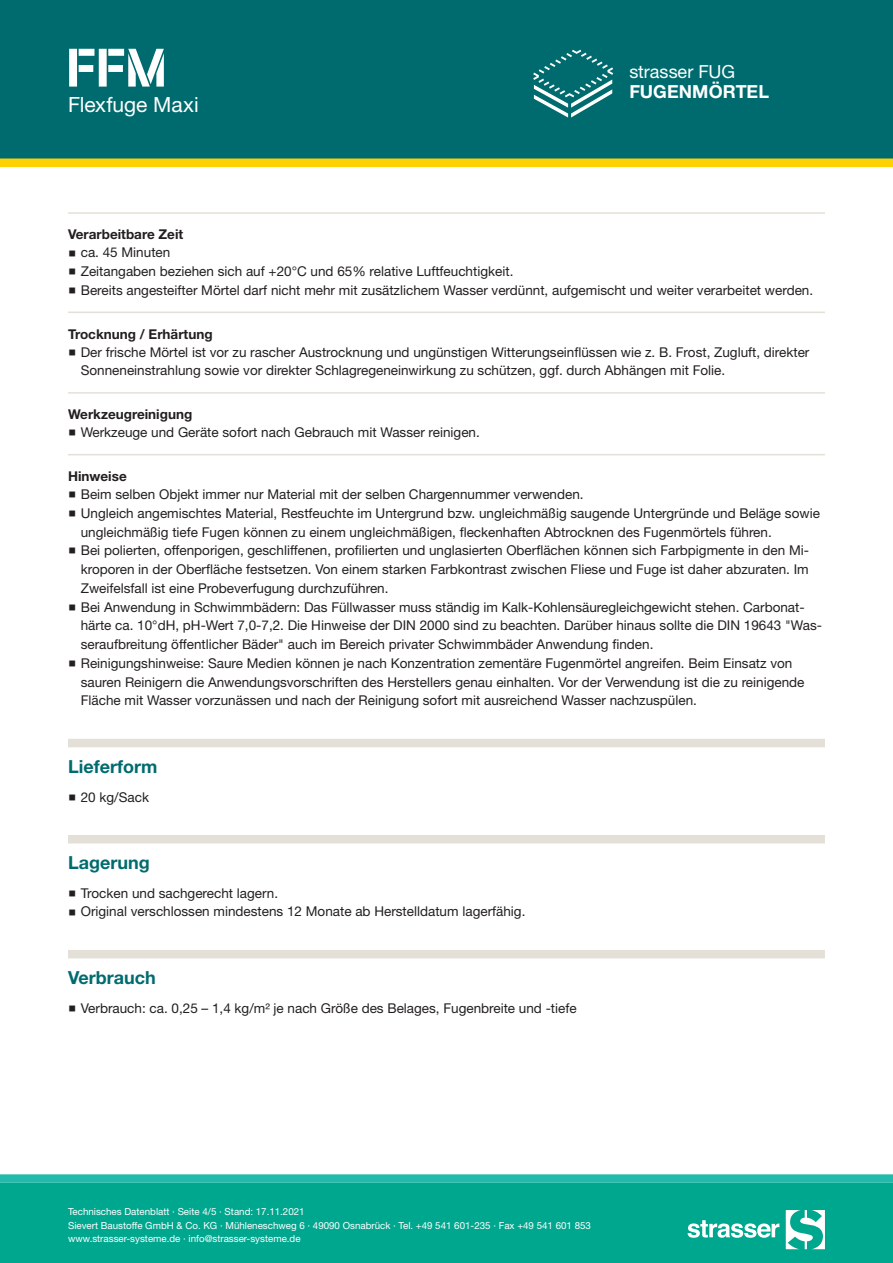
<style>
.page{position:relative;width:893px;height:1263px;background:#fff}
.page>*{position:absolute;margin:0;border:0;box-sizing:border-box;transform-origin:0 0}
.CB_AF_STR_Produkt_ku{font:700 54px "Standard CT Stencil";color:#fff}
.CB_AF_STR_Produkt_la{font:21px "Helvetica Neue LT Std";letter-spacing:-.005em;color:#fff}
.CB_AF_STR_Ueberschri{font:700 18px "Helvetica Neue LT Std";color:#006b6e}
.CB_AF_STR_Produktgru{font:18px "Helvetica Neue LT Std";color:#fff}
.CB_AF_STR_Produktgru-2{font:700 18px "Helvetica Neue LT Std";letter-spacing:.005em;color:#fff}
.t1{font:13.5px/18.8px "Helvetica Neue LT Std";color:#231f20}
.CB_AF_STR_Unterueber{font:700 13.5px "Helvetica Neue LT Std";color:#231f20}
.t2{font:9.75px/13.5px "Helvetica Neue LT Std";color:#fff}
</style>
<div class="page">
<div style="left:0;top:0;width:893px;height:159px;background:#006b6e"></div>
<div style="left:0;top:159px;width:893px;height:8px;background:#fed105"></div>
<svg style="left:533px;top:50px;width:80px;height:68px"></svg>
<div style="left:0;top:1174px;width:893px;height:9px;background:#22bbab"></div>
<div style="left:0;top:1183px;width:893px;height:80px;background:#00a78f"></div>
<svg style="left:688px;top:1220px;width:91px;height:18px"></svg>
<svg style="left:786px;top:1210px;width:39px;height:39px"></svg>
<hr style="left:68px;top:212px;width:757px;height:2px;background:#e5e0d7">
<hr style="left:68px;top:312px;width:757px;height:1px;background:#e5e0d7">
<hr style="left:68px;top:392px;width:757px;height:2px;background:#e5e0d7">
<hr style="left:68px;top:454px;width:757px;height:1px;background:#e5e0d7">
<div style="left:68px;top:739px;width:757px;height:8px;background:#e5e0d7"></div>
<div style="left:68px;top:835px;width:757px;height:8px;background:#e5e0d7"></div>
<div style="left:68px;top:950px;width:757px;height:8px;background:#e5e0d7"></div>
<p class="CB_AF_STR_Produkt_ku" style="left:66px;top:34px;width:103px">FFM</p>
<p class="CB_AF_STR_Produkt_la" style="left:68px;top:92px;width:132px">Flexfuge Maxi</p>
<p class="CB_AF_STR_Produktgru" style="left:629px;top:61px;width:107px">strasser FUG</p>
<p class="CB_AF_STR_Produktgru-2" style="left:629px;top:81px;width:141px">FUGENMÖRTEL</p>
<p class="CB_AF_STR_Unterueber" style="left:68px;top:226px;width:117px">Verarbeitbare Zeit</p>
<p class="t1" style="left:81px;top:243px;width:91px">ca. 45 Minuten</p>
<p class="t1" style="left:81px;top:262px;width:434px">Zeitangaben beziehen sich auf +20°C und 65% relative Luftfeuchtigkeit.</p>
<p class="t1" style="left:81px;top:281px;width:734px">Bereits angesteifter Mörtel darf nicht mehr mit zusätzlichem Wasser verdünnt, aufgemischt und weiter verarbeitet werden.</p>
<p class="CB_AF_STR_Unterueber" style="left:68px;top:325px;width:146px">Trocknung / Erhärtung</p>
<p class="t1" style="left:81px;top:342px;width:730px">Der frische Mörtel ist vor zu rascher Austrocknung und ungünstigen Witterungseinflüssen wie z. B. Frost, Zugluft, direkter<br>Sonneneinstrahlung sowie vor direkter Schlagregeneinwirkung zu schützen, ggf. durch Abhängen mit Folie.</p>
<p class="CB_AF_STR_Unterueber" style="left:68px;top:406px;width:126px">Werkzeugreinigung</p>
<p class="t1" style="left:81px;top:423px;width:401px">Werkzeuge und Geräte sofort nach Gebrauch mit Wasser reinigen.</p>
<p class="CB_AF_STR_Unterueber" style="left:68px;top:468px;width:60px">Hinweise</p>
<p class="t1" style="left:81px;top:485px;width:504px">Beim selben Objekt immer nur Material mit der selben Chargennummer verwenden.</p>
<p class="t1" style="left:81px;top:503px;width:741px">Ungleich angemischtes Material, Restfeuchte im Untergrund bzw. ungleichmäßig saugende Untergründe und Beläge sowie ungleichmäßig tiefe Fugen können zu einem ungleichmäßigen, fleckenhaften Abtrocknen des Fugenmörtels führen.</p>
<p class="t1" style="left:81px;top:541px;width:730px;text-align:justify">Bei polierten, offenporigen, geschliffenen, profilierten und unglasierten Oberflächen können sich Farbpigmente in den Mi&shy;kroporen in der Oberfläche festsetzen. Von einem starken Farbkontrast zwischen Fliese und Fuge ist daher abzuraten. Im Zweifelsfall ist eine Probeverfugung durchzuführen.</p>
<p class="t1" style="left:81px;top:597px;width:743px">Bei Anwendung in Schwimmbädern: Das Füllwasser muss ständig im Kalk-Kohlensäuregleichgewicht stehen. Carbonat&shy;härte ca. 10°dH, pH-Wert 7,0-7,2. Die Hinweise der DIN 2000 sind zu beachten. Darüber hinaus sollte die DIN 19643 "Was&shy;seraufbreitung öffentlicher Bäder" auch im Bereich privater Schwimmbäder Anwendung finden.</p>
<p class="t1" style="left:81px;top:653px;width:725px">Reinigungshinweise: Saure Medien können je nach Konzentration zementäre Fugenmörtel angreifen. Beim Einsatz von sauren Reinigern die Anwendungsvorschriften des Herstellers genau einhalten. Vor der Verwendung ist die zu reinigende<br>Fläche mit Wasser vorzunässen und nach der Reinigung sofort mit ausreichend Wasser nachzuspülen.</p>
<p class="CB_AF_STR_Ueberschri" style="left:68px;top:755px;width:91px">Lieferform</p>
<p class="t1" style="left:81px;top:787px;width:70px">20 kg/Sack</p>
<p class="CB_AF_STR_Ueberschri" style="left:68px;top:851px;width:83px">Lagerung</p>
<p class="t1" style="left:81px;top:883px;width:199px">Trocken und sachgerecht lagern.</p>
<p class="t1" style="left:81px;top:902px;width:446px">Original verschlossen mindestens 12 Monate ab Herstelldatum lagerfähig.</p>
<p class="CB_AF_STR_Ueberschri" style="left:68px;top:966px;width:89px">Verbrauch</p>
<p class="t1" style="left:81px;top:998px;width:497px">Verbrauch: ca. 0,25 – 1,4 kg/m² je nach Größe des Belages, Fugenbreite und -tiefe</p>
<p class="t2" style="left:68px;top:1205px;width:524px">Technisches Datenblatt · Seite 4/5 · Stand: 17.11.2021<br>Sievert Baustoffe GmbH &amp; Co. KG · Mühleneschweg 6 · 49090 Osnabrück · Tel. +49 541 601-235 · Fax +49 541 601 853 www.strasser-systeme.de · info@strasser-systeme.de</p>
</div>
